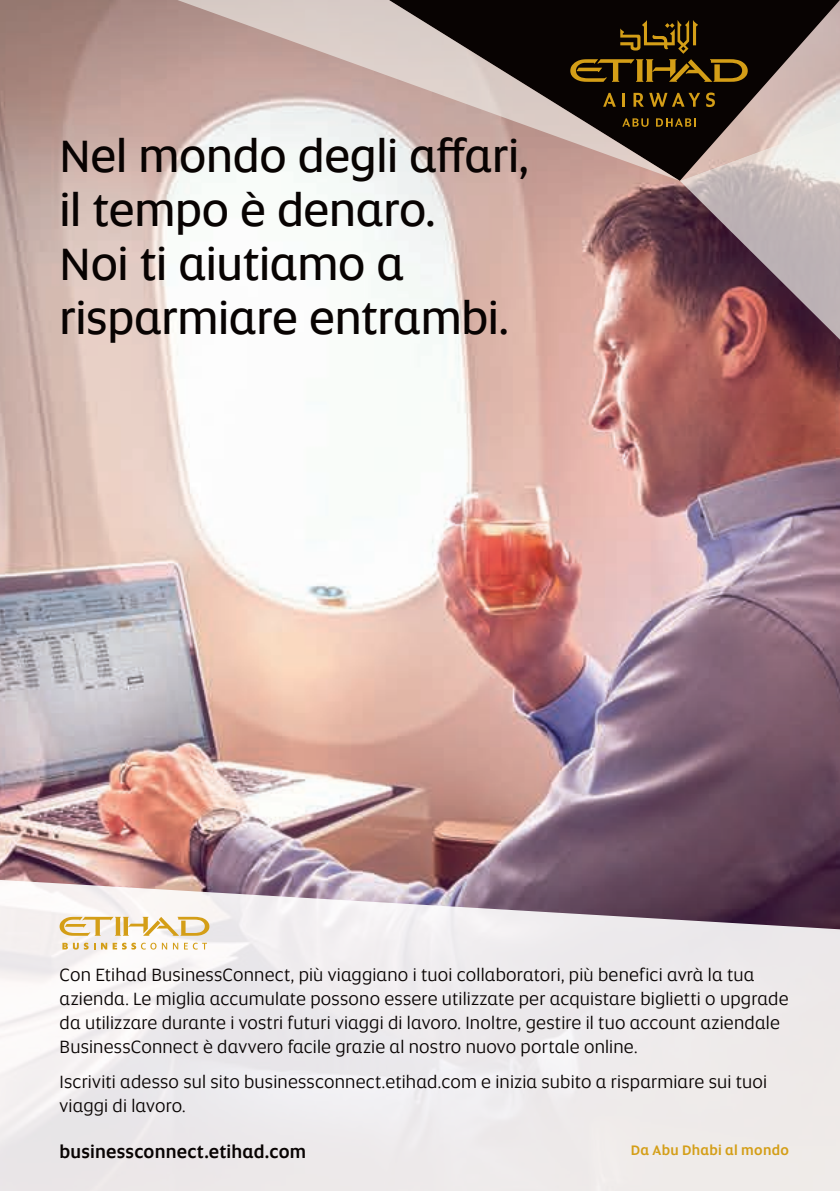
<style>
.page{position:relative;width:840px;height:1191px;background:#fff}
.page>*{position:absolute;margin:0;border:0;box-sizing:border-box;transform-origin:0 0}
.t1{font:46px/54px "Etihad Altis Text";letter-spacing:-.01em;color:#080302}
.t2{font:18px/24px "Etihad Altis";letter-spacing:.01em;color:#080302}
.t3{font:500 18px "Etihad Altis";letter-spacing:.01em;color:#080302}
.t4{font:500 14px "Etihad Altis";letter-spacing:.02em;color:#d49e17}
</style>
<div class="page">
<img style="left:0;top:0;width:839px;height:879px">
<svg style="left:0;top:879px;width:839px;height:312px;fill:#eeeaeb"></svg>
<svg style="left:570px;top:0;width:269px;height:340px;background:#8e7270"></svg>
<svg style="left:177px;top:0;width:502px;height:181px;background:#9e8f88"></svg>
<svg style="left:60px;top:916px;width:149px;height:19px"></svg>
<svg style="left:62px;top:942px;width:33px;height:7px"></svg>
<svg style="left:101px;top:942px;width:6px;height:7px"></svg>
<svg style="left:113px;top:942px;width:43px;height:7px"></svg>
<svg style="left:162px;top:942px;width:5px;height:7px"></svg>
<svg style="left:173px;top:942px;width:5px;height:7px"></svg>
<svg style="left:184px;top:942px;width:23px;height:7px"></svg>
<h1 class="t1" style="left:60px;top:127px;width:471px">Nel mondo degli affari, il tempo è denaro.<br>Noi ti aiutiamo a risparmiare entrambi.</h1>
<p class="t2" style="left:60px;top:961px;width:730px">Con Etihad BusinessConnect, più viaggiano i tuoi collaboratori, più benefici avrà la tua azienda. Le miglia accumulate possono essere utilizzate per acquistare biglietti o upgrade da utilizzare durante i vostri futuri viaggi di lavoro. Inoltre, gestire il tuo account aziendale BusinessConnect è davvero facile grazie al nostro nuovo portale online.</p>
<p class="t2" style="left:60px;top:1069px;width:708px">Iscriviti adesso sul sito businessconnect.etihad.com e inizia subito a risparmiare sui tuoi viaggi di lavoro.</p>
<p class="t3" style="left:60px;top:1138px;width:248px">businessconnect.etihad.com</p>
<p class="t4" style="left:630px;top:1139px;width:160px">Da Abu Dhabi al mondo</p>
</div>
